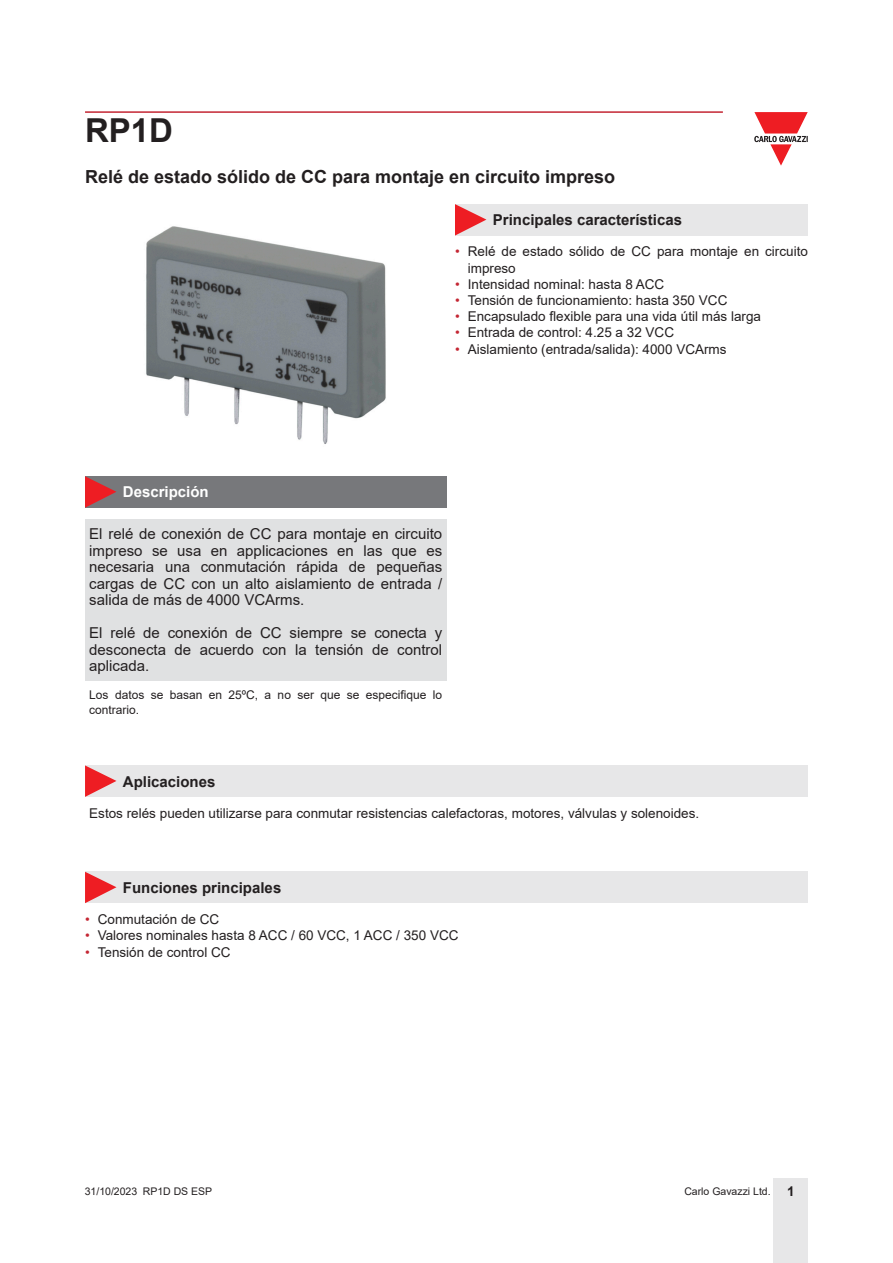
<style>
.page{position:relative;width:893px;height:1263px;background:#fff}
.page>*{position:absolute;margin:0;border:0;box-sizing:border-box;transform-origin:0 0}
.Titolo01_1PM{font:700 33px "Arial";color:#231f20}
.Titolo02{font:700 18px "Arial";color:#231f20}
.Testo{font:15px/16.5px "Arial";color:#231f20;text-align:justify}
.Titolo03{font:700 15px "Arial";color:#231f20}
.Titolo03-2{font:700 15px "Arial";color:#fff}
.Testo-2{font:13.5px/16.2px "Arial";color:#231f20}
.Testo-3{font:12px/15px "Arial";color:#231f20}
.t1{font:10.5px "Arial";color:#231f20}
.s1{color:#c42633}
.s2{font-weight:700;font-size:13.5px}
</style>
<div class="page">
<div style="left:774px;top:1178px;width:34px;height:85px;background:#e7e7e8"></div>
<svg style="left:754px;top:112px;width:54px;height:54px"></svg>
<hr style="left:85px;top:111px;width:638px;height:2px;background:#c42633">
<img style="left:146px;top:226px;width:240px;height:218px">
<div style="left:455px;top:204px;width:353px;height:32px;background:#e7e7e8"></div>
<svg style="left:455px;top:204px;width:31px;height:32px"></svg>
<div style="left:85px;top:476px;width:361px;height:32px;background:#77787b"></div>
<svg style="left:85px;top:476px;width:31px;height:32px"></svg>
<div style="left:85px;top:519px;width:361px;height:161px;background:#e0e1e2"></div>
<div style="left:85px;top:872px;width:723px;height:31px;background:#e7e7e8"></div>
<svg style="left:85px;top:872px;width:31px;height:31px"></svg>
<div style="left:85px;top:765px;width:723px;height:32px;background:#e7e7e8"></div>
<svg style="left:85px;top:765px;width:31px;height:32px"></svg>
<p class="Titolo01_1PM" style="left:85px;top:108px;width:90px">RP1D</p>
<p class="Titolo02" style="left:85px;top:164px;width:532px">Relé de estado sólido de CC para montaje en circuito impreso</p>
<p class="Titolo03" style="left:493px;top:209px;width:191px">Principales características</p>
<p class="Testo-2" style="left:468px;top:244px;width:342px;text-indent:-13px"><span class="s1">•</span> Relé de estado sólido de CC para montaje en circuito impreso</p>
<p class="Testo-2" style="left:455px;top:276px;width:211px"><span class="s1">•</span> Intensidad nominal: hasta 8 ACC</p>
<p class="Testo-2" style="left:455px;top:292px;width:274px"><span class="s1">•</span> Tensión de funcionamiento: hasta 350 VCC</p>
<p class="Testo-2" style="left:455px;top:308px;width:308px"><span class="s1">•</span> Encapsulado flexible para una vida útil más larga</p>
<p class="Testo-2" style="left:455px;top:325px;width:221px"><span class="s1">•</span> Entrada de control: 4.25 a 32 VCC</p>
<p class="Testo-2" style="left:455px;top:341px;width:273px"><span class="s1">•</span> Aislamiento (entrada/salida): 4000 VCArms</p>
<p class="Titolo03-2" style="left:123px;top:482px;width:87px">Descripción</p>
<p class="Testo" style="left:89px;top:525px;width:354px">El relé de conexión de CC para montaje en circuito impreso se usa en applicaciones en las que es necesaria una conmutación rápida de pequeñas cargas de CC con un alto aislamiento de entrada / salida de más de 4000 VCArms.</p>
<p class="Testo" style="left:89px;top:624px;width:354px">El relé de conexión de CC siempre se conecta y desconecta de acuerdo con la tensión de control aplicada.</p>
<p class="Testo-3" style="left:89px;top:687px;width:354px">Los datos se basan en 25ºC, a no ser que se especifique lo contrario.</p>
<p class="Titolo03" style="left:123px;top:771px;width:94px">Aplicaciones</p>
<p class="Testo-2" style="left:89px;top:805px;width:611px">Estos relés pueden utilizarse para conmutar resistencias calefactoras, motores, válvulas y solenoides.</p>
<p class="Titolo03" style="left:123px;top:877px;width:160px">Funciones principales</p>
<p class="Testo-2" style="left:85px;top:911px;width:136px"><span class="s1">•</span> Conmutación de CC</p>
<p class="Testo-2" style="left:85px;top:927px;width:375px"><span class="s1">•</span> Valores nominales hasta 8 ACC / 60 VCC, 1 ACC / 350 VCC</p>
<p class="Testo-2" style="left:85px;top:943px;width:147px"><span class="s1">•</span> Tensión de control CC</p>
<p class="t1" style="left:85px;top:1183px;width:129px">31/10/2023 RP1D DS ESP</p>
<p class="t1" style="left:684px;top:1183px;width:112px">Carlo Gavazzi Ltd. <span class="s2">1</span></p>
</div>
